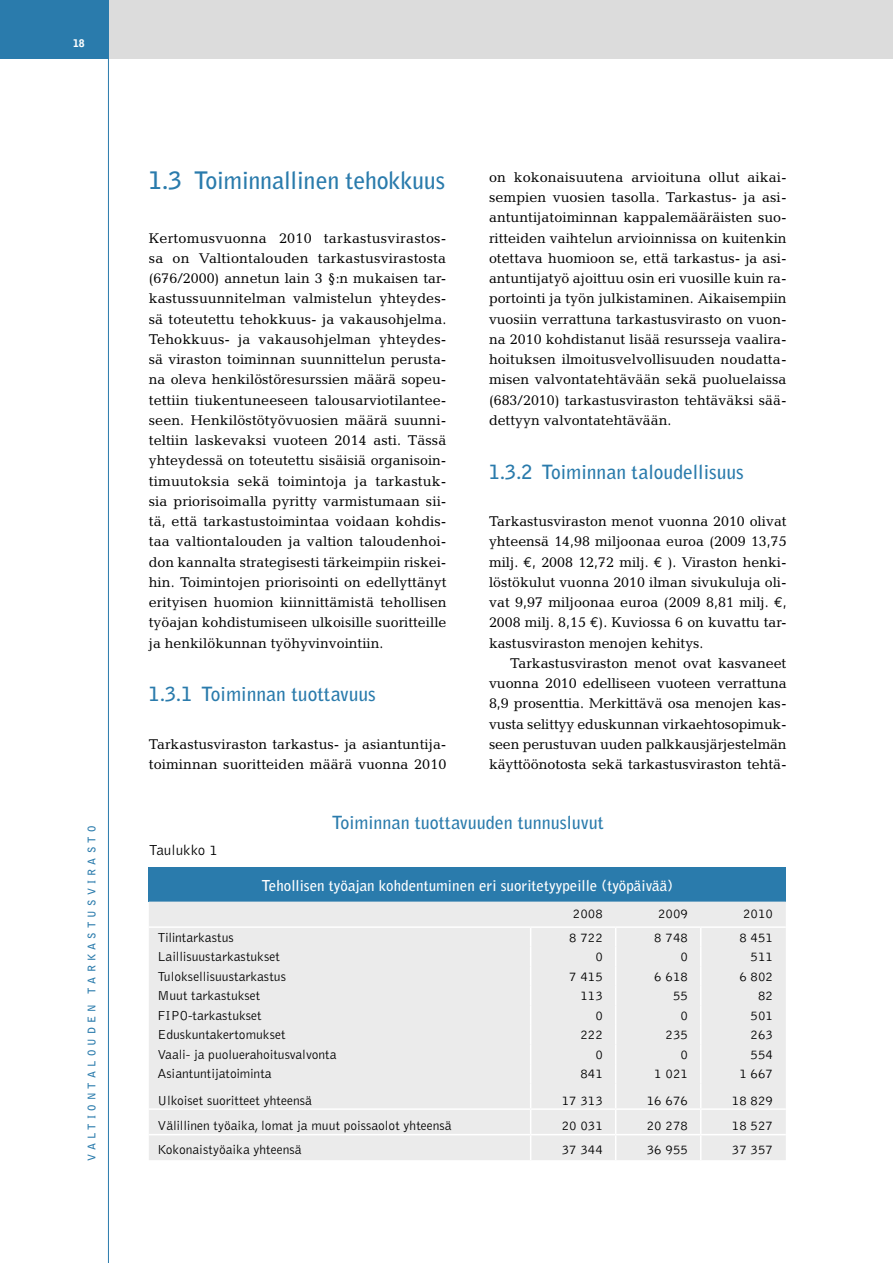
<style>
.page{position:relative;width:893px;height:1263px;background:#fff}
.page>*{position:absolute;margin:0;border:0;box-sizing:border-box;transform-origin:0 0}
.t1{font:700 24px "Bell Gothic";letter-spacing:-.01em;color:#2a7bac}
.t2{font:700 19.5px "Bell Gothic";color:#2a7bac}
.t3{font:700 18px "Bell Gothic";color:#2a7bac}
.t4{font:700 15px "Bell Gothic";color:#fff}
.t5{font:300 15px "Bell Gothic";color:#000}
.t6{font:14.25px/20.2px "Candida";color:#000;text-align:justify}
.t7{font:300 13.5px "Bell Gothic";color:#000}
.t8{font:700 10.5px "Bell Gothic";letter-spacing:.4em;color:#2a7bac}
.t9{font:900 10.5px "Bell Gothic";color:#fff}
.s1{font-family:"Euro Mono"}
</style>
<div class="page">
<div style="left:34px;top:0;width:859px;height:59px;background:#dcdcdc"></div>
<div style="left:0;top:0;width:109px;height:59px;background:#2a7bac"></div>
<hr style="left:108px;top:0;width:1px;height:1263px;background:#2a7bac">
<div style="left:149px;top:867px;width:637px;height:34px;background:#2a7bac"></div>
<div style="left:149px;top:901px;width:637px;height:259px;background:#ebebeb"></div>
<hr style="left:149px;top:926px;width:382px;height:2px;background:#fff">
<hr style="left:531px;top:926px;width:85px;height:2px;background:#fff">
<hr style="left:616px;top:926px;width:85px;height:2px;background:#fff">
<hr style="left:701px;top:926px;width:85px;height:2px;background:#fff">
<svg style="left:700px;top:928px;width:1px;height:232px"></svg>
<svg style="left:615px;top:928px;width:1px;height:232px"></svg>
<hr style="left:149px;top:1134px;width:382px;height:1px;background:#fff">
<hr style="left:531px;top:1134px;width:85px;height:1px;background:#fff">
<hr style="left:616px;top:1134px;width:85px;height:1px;background:#fff">
<hr style="left:701px;top:1134px;width:85px;height:1px;background:#fff">
<svg style="left:530px;top:928px;width:1px;height:232px"></svg>
<hr style="left:149px;top:1108px;width:382px;height:2px;background:#fff">
<hr style="left:531px;top:1108px;width:85px;height:2px;background:#fff">
<hr style="left:616px;top:1108px;width:85px;height:2px;background:#fff">
<hr style="left:701px;top:1108px;width:85px;height:2px;background:#fff">
<p class="t9" style="left:73px;top:37px;width:13px">18</p>
<p class="t8" style="left:85px;top:1161px;width:337px;rotate:-90deg">VALTIONTALOUDEN TARKASTUSVIRASTO</p>
<h1 class="t1" style="left:149px;top:166px;width:298px">1.3 Toiminnallinen tehokkuus</h1>
<p class="t6" style="left:149px;top:228px;width:299px">Kertomusvuonna 2010 tarkastusvirastos&shy;sa on Valtiontalouden tarkastusvirastosta (676/2000) annetun lain 3 §:n mukaisen tar&shy;kastussuunnitelman valmistelun yhteydes&shy;sä toteutettu tehokkuus- ja vakausohjelma.<br>Tehokkuus- ja vakausohjelman yhteydes&shy;sä viraston toiminnan suunnittelun perusta&shy;na oleva henkilöstöresurssien määrä sopeu&shy;tettiin tiukentuneeseen talousarviotilantee&shy;seen. Henkilöstötyövuosien määrä suunni&shy;teltiin laskevaksi vuoteen 2014 asti. Tässä yhteydessä on toteutettu sisäisiä organisoin&shy;timuutoksia sekä toimintoja ja tarkastuk&shy;sia priorisoimalla pyritty varmistumaan sii&shy;tä, että tarkastustoimintaa voidaan kohdis&shy;taa valtiontalouden ja valtion taloudenhoi&shy;don kannalta strategisesti tärkeimpiin riskei&shy;hin. Toimintojen priorisointi on edellyttänyt erityisen huomion kiinnittämistä tehollisen työajan kohdistumiseen ulkoisille suoritteille ja henkilökunnan työhyvinvointiin.</p>
<h2 class="t2" style="left:149px;top:683px;width:229px">1.3.1 Toiminnan tuottavuus</h2>
<p class="t6" style="left:149px;top:734px;width:299px">Tarkastusviraston tarkastus- ja asiantuntija&shy;toiminnan suoritteiden määrä vuonna 2010</p>
<p class="t6" style="left:489px;top:167px;width:299px">on kokonaisuutena arvioituna ollut aikai&shy;sempien vuosien tasolla. Tarkastus- ja asi&shy;antuntijatoiminnan kappalemääräisten suo&shy;ritteiden vaihtelun arvioinnissa on kuitenkin otettava huomioon se, että tarkastus- ja asi&shy;antuntijatyö ajoittuu osin eri vuosille kuin ra&shy;portointi ja työn julkistaminen. Aikaisempiin vuosiin verrattuna tarkastusvirasto on vuon&shy;na 2010 kohdistanut lisää resursseja vaalira&shy;hoituksen ilmoitusvelvollisuuden noudatta&shy;misen valvontatehtävään sekä puoluelaissa (683/2010) tarkastusviraston tehtäväksi sää&shy;dettyyn valvontatehtävään.</p>
<h2 class="t2" style="left:489px;top:460px;width:256px">1.3.2 Toiminnan taloudellisuus</h2>
<p class="t6" style="left:489px;top:511px;width:299px">Tarkastusviraston menot vuonna 2010 olivat yhteensä 14,98 miljoonaa euroa (2009 13,75 milj. <span class="s1">€</span>, 2008 12,72 milj. <span class="s1">€</span> ). Viraston henki&shy;löstökulut vuonna 2010 ilman sivukuluja oli&shy;vat 9,97 miljoonaa euroa (2009 8,81 milj. <span class="s1">€</span>, 2008 milj. 8,15 <span class="s1">€</span>). Kuviossa 6 on kuvattu tar&shy;kastusviraston menojen kehitys.</p>
<p class="t6" style="left:489px;top:653px;width:299px;text-indent:21px">Tarkastusviraston menot ovat kasvaneet vuonna 2010 edelliseen vuoteen verrattuna 8,9 prosenttia. Merkittävä osa menojen kas&shy;vusta selittyy eduskunnan virkaehtosopimuk&shy;seen perustuvan uuden palkkausjärjestelmän käyttöönotosta sekä tarkastusviraston tehtä-</p>
<p class="t5" style="left:149px;top:842px;width:70px">Taulukko 1</p>
<p class="t3" style="left:332px;top:812px;width:274px">Toiminnan tuottavuuden tunnusluvut</p>
<p class="t4" style="left:261px;top:876px;width:413px">Tehollisen työajan kohdentuminen eri suoritetyypeille (työpäivää)</p>
<p class="t7" style="left:573px;top:906px;width:32px">2008</p>
<p class="t7" style="left:658px;top:906px;width:32px">2009</p>
<p class="t7" style="left:743px;top:906px;width:32px">2010</p>
<p class="t7" style="left:157px;top:930px;width:78px">Tilintarkastus</p>
<p class="t7" style="left:569px;top:930px;width:35px">8 722</p>
<p class="t7" style="left:654px;top:930px;width:35px">8 748</p>
<p class="t7" style="left:739px;top:930px;width:35px">8 451</p>
<p class="t7" style="left:157px;top:949px;width:124px">Laillisuustarkastukset</p>
<p class="t7" style="left:595px;top:949px;width:9px">0</p>
<p class="t7" style="left:680px;top:949px;width:9px">0</p>
<p class="t7" style="left:750px;top:949px;width:24px">511</p>
<p class="t7" style="left:157px;top:969px;width:130px">Tuloksellisuustarkastus</p>
<p class="t7" style="left:569px;top:969px;width:35px">7 415</p>
<p class="t7" style="left:654px;top:969px;width:35px">6 618</p>
<p class="t7" style="left:739px;top:969px;width:35px">6 802</p>
<p class="t7" style="left:157px;top:988px;width:105px">Muut tarkastukset</p>
<p class="t7" style="left:580px;top:988px;width:24px">113</p>
<p class="t7" style="left:673px;top:988px;width:17px">55</p>
<p class="t7" style="left:758px;top:988px;width:17px">82</p>
<p class="t7" style="left:157px;top:1008px;width:106px">FIPO-tarkastukset</p>
<p class="t7" style="left:595px;top:1008px;width:9px">0</p>
<p class="t7" style="left:680px;top:1008px;width:9px">0</p>
<p class="t7" style="left:750px;top:1008px;width:24px">501</p>
<p class="t7" style="left:157px;top:1028px;width:130px">Eduskuntakertomukset</p>
<p class="t7" style="left:580px;top:1028px;width:24px">222</p>
<p class="t7" style="left:665px;top:1028px;width:24px">235</p>
<p class="t7" style="left:750px;top:1028px;width:24px">263</p>
<p class="t7" style="left:157px;top:1047px;width:181px">Vaali- ja puoluerahoitusvalvonta</p>
<p class="t7" style="left:595px;top:1047px;width:9px">0</p>
<p class="t7" style="left:680px;top:1047px;width:9px">0</p>
<p class="t7" style="left:750px;top:1047px;width:24px">554</p>
<p class="t7" style="left:157px;top:1067px;width:116px">Asiantuntijatoiminta</p>
<p class="t7" style="left:580px;top:1067px;width:24px">841</p>
<p class="t7" style="left:654px;top:1067px;width:35px">1 021</p>
<p class="t7" style="left:739px;top:1067px;width:35px">1 667</p>
<p class="t7" style="left:157px;top:1093px;width:156px">Ulkoiset suoritteet yhteensä</p>
<p class="t7" style="left:562px;top:1093px;width:43px">17 313</p>
<p class="t7" style="left:647px;top:1093px;width:43px">16 676</p>
<p class="t7" style="left:732px;top:1093px;width:43px">18 829</p>
<p class="t7" style="left:157px;top:1119px;width:296px">Välillinen työaika, lomat ja muut poissaolot yhteensä</p>
<p class="t7" style="left:562px;top:1119px;width:43px">20 031</p>
<p class="t7" style="left:647px;top:1119px;width:43px">20 278</p>
<p class="t7" style="left:732px;top:1119px;width:43px">18 527</p>
<p class="t7" style="left:157px;top:1142px;width:146px">Kokonaistyöaika yhteensä</p>
<p class="t7" style="left:562px;top:1142px;width:43px">37 344</p>
<p class="t7" style="left:647px;top:1142px;width:43px">36 955</p>
<p class="t7" style="left:732px;top:1142px;width:43px">37 357</p>
</div>
